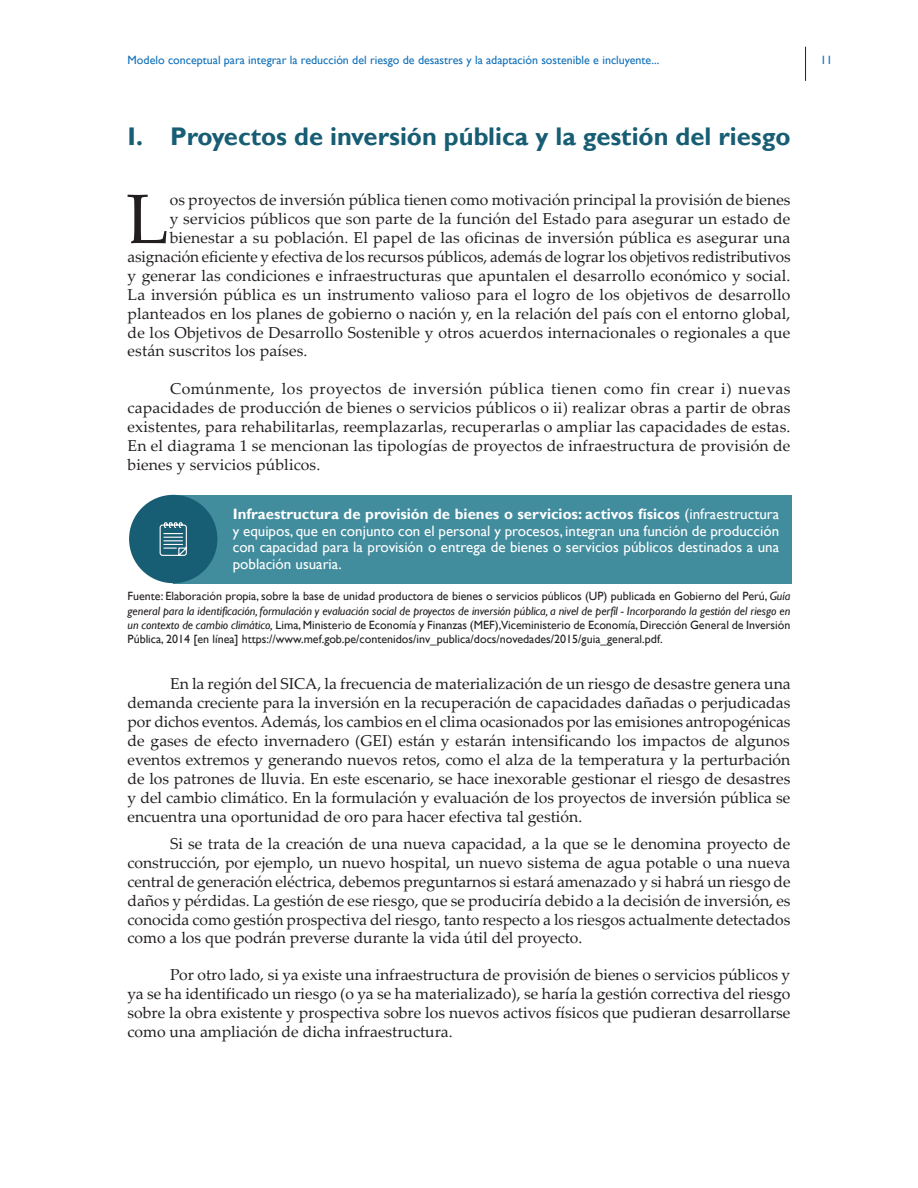
<style>
.page{position:relative;width:918px;height:1188px;background:#fff}
.page>*{position:absolute;margin:0;border:0;box-sizing:border-box;transform-origin:0 0}
.L_Parrafo_primero{font:70.05px "Palatino Linotype";color:#231f20}
.L_Titulo_jerarquia_1{font:700 25.5px "Gill Sans";color:#175d74}
.L_Parrafo_normal{font:15.75px/18.9px "Palatino Linotype";color:#231f20;text-align:justify}
.L_Parrafo_primero-2{font:15.75px "Palatino Linotype";letter-spacing:.01em;color:#231f20}
.L_Parrafo_primero-3{font:15.75px "Palatino Linotype";letter-spacing:-.01em;color:#231f20}
.L_Indice_-_Jerarquia_2{font:15px/16.5px "Gill Sans";color:#fff;text-align:justify}
.L_C_y_G_-_Fuente{font:12px/14.4px "Gill Sans";color:#231f20;text-align:justify}
.t1{font:12px "Gill Sans";color:#1070b9}
.s1{font-weight:700}
.s2{font-style:italic}
</style>
<div class="page">
<hr style="left:805px;top:47px;width:1px;height:34px;background:#231f20">
<div style="left:173px;top:495px;width:619px;height:88px;background:#418c9d"></div>
<div style="left:129px;top:495px;width:88px;height:88px;background:#175d74;border-radius:50%"></div>
<svg style="left:159px;top:522px;width:28px;height:34px"></svg>
<p class="t1" style="left:128px;top:53px;width:533px">Modelo conceptual para integrar la reducción del riesgo de desastres y la adaptación sostenible e incluyente...</p>
<p class="t1" style="left:821px;top:53px;width:13px">11</p>
<p class="L_Titulo_jerarquia_1" style="left:128px;top:121px;width:664px">I. Proyectos de inversión pública y la gestión del riesgo</p>
<p class="L_Parrafo_primero" style="left:126px;top:169px;width:44px">L</p>
<p class="L_Parrafo_primero-2" style="left:170px;top:189px;width:622px">os proyectos de inversión pública tienen como motivación principal la provisión de bienes</p>
<p class="L_Parrafo_primero-2" style="left:170px;top:208px;width:622px">y servicios públicos que son parte de la función del Estado para asegurar un estado de</p>
<p class="L_Parrafo_primero-2" style="left:170px;top:226px;width:622px">bienestar a su población. El papel de las oficinas de inversión pública es asegurar una</p>
<p class="L_Parrafo_primero-3" style="left:128px;top:245px;width:665px">asignación eficiente y efectiva de los recursos públicos, además de lograr los objetivos redistributivos</p>
<p class="L_Parrafo_primero-2" style="left:128px;top:264px;width:664px">y generar las condiciones e infraestructuras que apuntalen el desarrollo económico y social.</p>
<p class="L_Parrafo_primero-2" style="left:128px;top:283px;width:664px">La inversión pública es un instrumento valioso para el logro de los objetivos de desarrollo</p>
<p class="L_Parrafo_primero-2" style="left:128px;top:302px;width:664px">planteados en los planes de gobierno o nación y, en la relación del país con el entorno global,</p>
<p class="L_Parrafo_primero-2" style="left:128px;top:321px;width:664px">de los Objetivos de Desarrollo Sostenible y otros acuerdos internacionales o regionales a que</p>
<p class="L_Parrafo_primero-2" style="left:128px;top:340px;width:181px">están suscritos los países.</p>
<p class="L_Parrafo_normal" style="left:128px;top:379px;width:664px;text-indent:43px">Comúnmente, los proyectos de inversión pública tienen como fin crear i) nuevas capacidades de producción de bienes o servicios públicos o ii) realizar obras a partir de obras existentes, para rehabilitarlas, reemplazarlas, recuperarlas o ampliar las capacidades de estas.<br>En el diagrama 1 se mencionan las tipologías de proyectos de infraestructura de provisión de bienes y servicios públicos.</p>
<p class="L_Indice_-_Jerarquia_2" style="left:233px;top:506px;width:548px"><span class="s1">Infraestructura de provisión de bienes o servicios: activos físicos</span> (infraestructura y equipos, que en conjunto con el personal y procesos, integran una función de producción con capacidad para la provisión o entrega de bienes o servicios públicos destinados a una población usuaria.</p>
<p class="L_C_y_G_-_Fuente" style="left:128px;top:589px;width:664px">Fuente: Elaboración propia, sobre la base de unidad productora de bienes o servicios públicos (UP) publicada en Gobierno del Perú, <span class="s2">Guía general para la identificación, formulación y evaluación social de proyectos de inversión pública, a nivel de perfil - Incorporando la gestión del riesgo en un contexto de cambio climático,</span> Lima, Ministerio de Economía y Finanzas (MEF),Viceministerio de Economía, Dirección General de Inversión Pública, 2014 [en línea] https://www.mef.gob.pe/contenidos/inv_publica/docs/novedades/2015/guia_general.pdf.</p>
<p class="L_Parrafo_normal" style="left:128px;top:674px;width:665px;text-indent:43px">En la región del SICA, la frecuencia de materialización de un riesgo de desastre genera una demanda creciente para la inversión en la recuperación de capacidades dañadas o perjudicadas por dichos eventos. Además, los cambios en el clima ocasionados por las emisiones antropogénicas de gases de efecto invernadero (GEI) están y estarán intensificando los impactos de algunos eventos extremos y generando nuevos retos, como el alza de la temperatura y la perturbación de los patrones de lluvia. En este escenario, se hace inexorable gestionar el riesgo de desastres y del cambio climático. En la formulación y evaluación de los proyectos de inversión pública se encuentra una oportunidad de oro para hacer efectiva tal gestión.</p>
<p class="L_Parrafo_normal" style="left:128px;top:834px;width:665px;text-indent:43px">Si se trata de la creación de una nueva capacidad, a la que se le denomina proyecto de construcción, por ejemplo, un nuevo hospital, un nuevo sistema de agua potable o una nueva central de generación eléctrica, debemos preguntarnos si estará amenazado y si habrá un riesgo de daños y pérdidas. La gestión de ese riesgo, que se produciría debido a la decisión de inversión, es conocida como gestión prospectiva del riesgo, tanto respecto a los riesgos actualmente detectados como a los que podrán preverse durante la vida útil del proyecto.</p>
<p class="L_Parrafo_normal" style="left:128px;top:965px;width:664px;text-indent:43px">Por otro lado, si ya existe una infraestructura de provisión de bienes o servicios públicos y ya se ha identificado un riesgo (o ya se ha materializado), se haría la gestión correctiva del riesgo sobre la obra existente y prospectiva sobre los nuevos activos físicos que pudieran desarrollarse como una ampliación de dicha infraestructura.</p>
</div>
